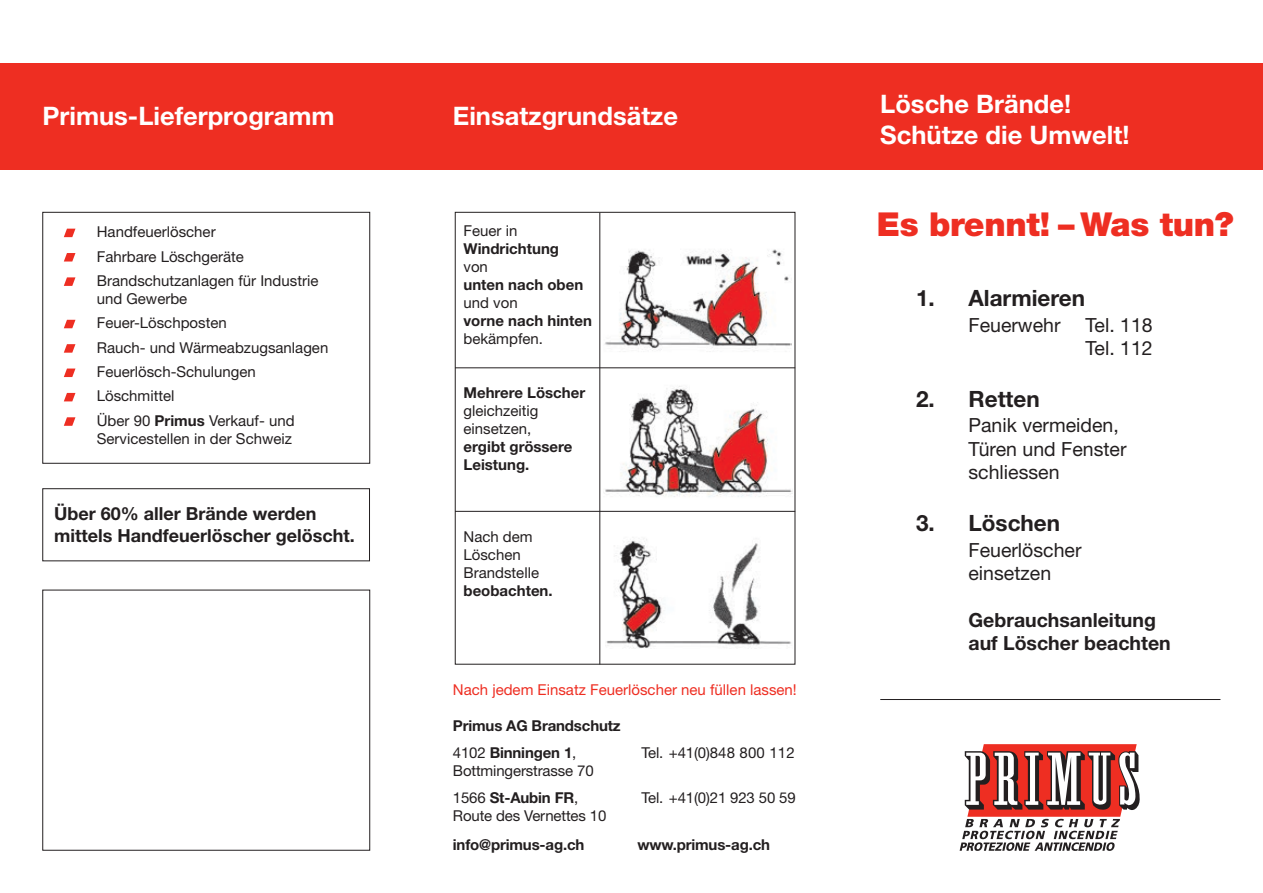
<style>
.page{position:relative;width:1263px;height:893px;background:#fff}
.page>*{position:absolute;margin:0;border:0;box-sizing:border-box;transform-origin:0 0}
.t1{font:900 33px "Helvetica Neue LT Std";letter-spacing:-.01em;color:#ee2e22}
.t2{font:700 25.5px/30.6px "Helvetica Neue LT Std";color:#fff}
.t3{font:700 22.5px "Helvetica Neue LT Std";color:#231f20}
.t4{font:19.5px/23.4px "Helvetica Neue LT Std";color:#231f20}
.t5{font:700 19.5px/23.4px "Helvetica Neue LT Std";color:#231f20}
.t6{font:700 18px/21.6px "Helvetica Neue LT Std";color:#231f20}
.t7{font:15px/24.5px "Helvetica Neue LT Std";color:#231f20}
.t8{font:700 15px/18px "Helvetica Neue LT Std";color:#231f20}
.t9{font:15px "Helvetica Neue LT Std";color:#ee2e22}
.s1{font-weight:700}
.s2{font-weight:400}
</style>
<div class="page">
<div style="left:0;top:64px;width:1263px;height:106px;background:#ee2e22"></div>
<hr style="left:880px;top:699px;width:340px;height:1px;background:#231f20">
<svg style="left:960px;top:744px;width:180px;height:107px"></svg>
<div style="left:455px;top:212px;width:340px;height:452px;border:1px solid #231f20"></div>
<hr style="left:599px;top:213px;width:1px;height:451px;background:#231f20">
<hr style="left:455px;top:368px;width:340px;height:1px;background:#231f20">
<hr style="left:455px;top:511px;width:340px;height:1px;background:#231f20">
<div style="left:43px;top:212px;width:327px;height:251px;border:1px solid #231f20"></div>
<svg style="left:64px;top:229px;width:11px;height:8px"></svg>
<svg style="left:64px;top:253px;width:11px;height:9px"></svg>
<svg style="left:64px;top:277px;width:11px;height:9px"></svg>
<svg style="left:64px;top:320px;width:11px;height:8px"></svg>
<svg style="left:64px;top:344px;width:11px;height:9px"></svg>
<svg style="left:64px;top:369px;width:11px;height:8px"></svg>
<svg style="left:64px;top:393px;width:11px;height:8px"></svg>
<svg style="left:64px;top:417px;width:11px;height:9px"></svg>
<div style="left:42px;top:488px;width:328px;height:73px;border:1px solid #231f20"></div>
<img style="left:606px;top:539px;width:186px;height:109px">
<img style="left:604px;top:249px;width:187px;height:102px">
<img style="left:604px;top:386px;width:188px;height:111px">
<h2 class="t2" style="left:43px;top:100px;width:294px">Primus-Lieferprogramm</h2>
<h2 class="t2" style="left:453px;top:100px;width:227px">Einsatzgrundsätze</h2>
<p class="t7" style="left:97px;top:219px;width:223px">Handfeuerlöscher<br>Fahrbare Löschgeräte<br>Brandschutzanlagen für Industrie</p>
<p class="t7" style="left:97px;top:286px;width:233px">und Gewerbe<br>Feuer-Löschposten<br>Rauch- und Wärmeabzugsanlagen<br>Feuerlösch-Schulungen<br>Löschmittel<br>Über 90 <span class="s1">Primus</span> Verkauf- und</p>
<p class="t7" style="left:97px;top:426px;width:197px">Servicestellen in der Schweiz</p>
<p class="t6" style="left:54px;top:502px;width:302px">Über 60% aller Brände werden mittels Handfeuerlöscher gelöscht.</p>
<p class="t7" style="left:463px;top:218px;width:55px">Feuer in</p>
<p class="t8" style="left:463px;top:239px;width:97px">Windrichtung</p>
<p class="t7" style="left:463px;top:254px;width:26px">von</p>
<p class="t8" style="left:463px;top:275px;width:121px">unten nach oben</p>
<p class="t7" style="left:463px;top:290px;width:56px">und von</p>
<p class="t8" style="left:463px;top:311px;width:130px">vorne nach hinten</p>
<p class="t7" style="left:463px;top:326px;width:81px">bekämpfen.</p>
<p class="t8" style="left:463px;top:383px;width:123px">Mehrere Löscher</p>
<p class="t7" style="left:463px;top:402px;width:76px;line-height:18px">gleichzeitig einsetzen,</p>
<p class="t8" style="left:463px;top:437px;width:110px">ergibt grössere<br>Leistung.</p>
<p class="t7" style="left:463px;top:528px;width:77px;line-height:18px">Nach dem<br>Löschen<br>Brandstelle</p>
<p class="t8" style="left:463px;top:581px;width:91px">beobachten.</p>
<p class="t9" style="left:453px;top:681px;width:345px">Nach jedem Einsatz Feuerlöscher neu füllen lassen!</p>
<p class="t8" style="left:453px;top:712px;width:169px;line-height:27px">Primus AG Brandschutz<br><span class="s2">4102</span> Binningen 1<span class="s2">,</span></p>
<p class="t7" style="left:641px;top:741px;width:155px">Tel. +41(0)848 800 112</p>
<p class="t7" style="left:453px;top:757px;width:142px;line-height:27px">Bottmingerstrasse 70<br>1566 <span class="s1">St-Aubin FR</span>,</p>
<p class="t7" style="left:641px;top:786px;width:156px">Tel. +41(0)21 923 50 59</p>
<p class="t7" style="left:453px;top:804px;width:155px">Route des Vernettes 10</p>
<p class="t8" style="left:453px;top:835px;width:133px">info@primus-ag.ch</p>
<p class="t8" style="left:637px;top:835px;width:134px">www.primus-ag.ch</p>
<h2 class="t2" style="left:880px;top:88px;width:251px">Lösche Brände!<br>Schütze die Umwelt!</h2>
<h1 class="t1" style="left:877px;top:205px;width:358px">Es brennt! – Was tun?</h1>
<h3 class="t3" style="left:916px;top:284px;width:171px">1. Alarmieren</h3>
<h3 class="t4" style="left:968px;top:313px;width:94px">Feuerwehr</h3>
<h3 class="t4" style="left:1085px;top:313px;width:69px">Tel. 118<br>Tel. 112</h3>
<h3 class="t3" style="left:916px;top:385px;width:125px">2. Retten</h3>
<h3 class="t4" style="left:968px;top:413px;width:160px">Panik vermeiden,<br>Türen und Fenster schliessen</h3>
<h3 class="t3" style="left:916px;top:509px;width:146px">3. Löschen</h3>
<h3 class="t4" style="left:968px;top:538px;width:115px">Feuerlöscher einsetzen</h3>
<h3 class="t5" style="left:968px;top:608px;width:204px">Gebrauchsanleitung auf Löscher beachten</h3>
</div>
